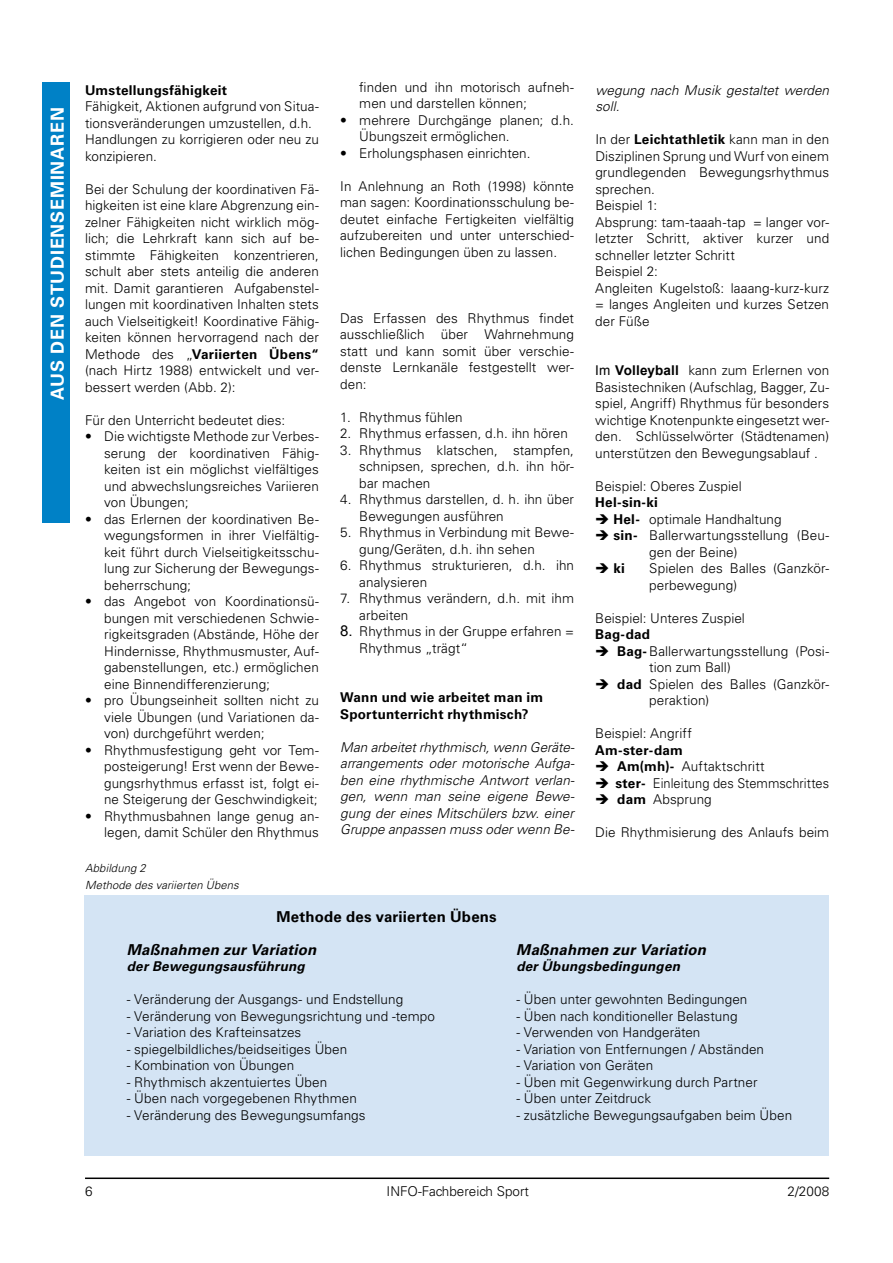
<style>
.page{position:relative;width:893px;height:1263px;background:#fff}
.page>*{position:absolute;margin:0;border:0;box-sizing:border-box;transform-origin:0 0}
.t1{font:700 18px "Univers LT Std";letter-spacing:.04em;color:#fff}
.t2{font:italic 700 15px "Univers LT Std";letter-spacing:.01em;color:#000}
.t3{font:700 15px "Univers LT Std";letter-spacing:.015em;color:#000}
.t4{font:300 13.5px/16.5px "Univers LT Std";letter-spacing:.005em;color:#000}
.t5{font:italic 300 13.5px/16.5px "Univers LT Std";letter-spacing:.005em;color:#000;text-align:justify}
.t6{font:700 13.5px/16.5px "Univers LT Std";letter-spacing:.015em;color:#000}
.t7{font:italic 700 13.5px "Univers LT Std";letter-spacing:.015em;color:#000}
.t8{font:300 13.5px "Univers LT Std";letter-spacing:.005em;color:#000;scale:.95 1}
.t9{font:italic 300 11.25px/16.5px "Univers LT Std";letter-spacing:.01em;color:#000}
.s1{font-weight:700}
.s2{font-family:"Arial";font-weight:400;font-size:15px}
.s3{font-family:"Arial";font-weight:400}
.s4{font-family:"Arial";font-weight:700}
</style>
<div class="page">
<hr style="left:85px;top:1177px;width:744px;height:2px;background:#000">
<div style="left:42px;top:82px;width:28px;height:440px;background:#0081c6"></div>
<div style="left:84px;top:895px;width:745px;height:261px;background:#d4e4f4"></div>
<h1 class="t1" style="left:47px;top:400px;width:294px;rotate:-90deg">AUS DEN STUDIENSEMINAREN</h1>
<p class="t6" style="left:85px;top:82px;width:144px">Umstellungsfähigkeit</p>
<p class="t4" style="left:85px;top:98px;width:235px">Fähigkeit, Aktionen aufgrund von Situa&shy;tionsveränderungen umzustellen, d.h.<br>Handlungen zu korrigieren oder neu zu konzipieren.</p>
<p class="t4" style="left:85px;top:181px;width:235px;text-align:justify">Bei der Schulung der koordinativen Fä&shy;higkeiten ist eine klare Abgrenzung ein&shy;zelner Fähigkeiten nicht wirklich mög&shy;lich; die Lehrkraft kann sich auf be&shy;stimmte Fähigkeiten konzentrieren, schult aber stets anteilig die anderen mit. Damit garantieren Aufgabenstel&shy;lungen mit koordinativen Inhalten stets auch Vielseitigkeit! Koordinative Fähig&shy;keiten können hervorragend nach der Methode des „<span class="s1">Variierten Übens“ </span>(nach Hirtz 1988) entwickelt und ver&shy;bessert werden (Abb. 2):</p>
<p class="t4" style="left:85px;top:412px;width:202px">Für den Unterricht bedeutet dies:</p>
<p class="t4" style="left:104px;top:428px;width:216px;text-align:justify;text-indent:-19px">• Die wichtigste Methode zur Verbes&shy;serung der koordinativen Fähig&shy;keiten ist ein möglichst vielfältiges und abwechslungsreiches Variieren von Übungen;</p>
<p class="t4" style="left:104px;top:511px;width:216px;text-align:justify;text-indent:-19px">• das Erlernen der koordinativen Be&shy;wegungsformen in ihrer Vielfältig&shy;keit führt durch Vielseitigkeitsschu&shy;lung zur Sicherung der Bewegungs&shy;beherrschung;</p>
<p class="t4" style="left:104px;top:593px;width:216px;text-align:justify;text-indent:-19px">• das Angebot von Koordinationsü&shy;bungen mit verschiedenen Schwie&shy;rigkeitsgraden (Abstände, Höhe der Hindernisse, Rhythmusmuster, Auf&shy;gabenstellungen, etc.) ermöglichen eine Binnendifferenzierung;</p>
<p class="t4" style="left:104px;top:692px;width:216px;text-align:justify;text-indent:-19px">• pro Übungseinheit sollten nicht zu viele Übungen (und Variationen da&shy;von) durchgeführt werden;</p>
<p class="t4" style="left:104px;top:742px;width:216px;text-align:justify;text-indent:-19px">• Rhythmusfestigung geht vor Tem&shy;posteigerung! Erst wenn der Bewe&shy;gungsrhythmus erfasst ist, folgt ei&shy;ne Steigerung der Geschwindigkeit;</p>
<p class="t4" style="left:85px;top:808px;width:235px;text-align:right">• Rhythmusbahnen lange genug an&shy;legen, damit Schüler den Rhythmus</p>
<p class="t9" style="left:85px;top:860px;width:155px">Abbildung 2<br>Methode des variierten Übens</p>
<p class="t4" style="left:359px;top:79px;width:216px">finden und ihn motorisch aufneh&shy;men und darstellen können;</p>
<p class="t4" style="left:359px;top:112px;width:216px;text-indent:-19px">• mehrere Durchgänge planen; d.h.<br>Übungszeit ermöglichen.</p>
<p class="t4" style="left:340px;top:145px;width:192px">• Erholungsphasen einrichten.</p>
<p class="t4" style="left:340px;top:178px;width:235px;text-align:justify">In Anlehnung an Roth (1998) könnte man sagen: Koordinationsschulung be&shy;deutet einfache Fertigkeiten vielfältig aufzubereiten und unter unterschied&shy;lichen Bedingungen üben zu lassen.</p>
<p class="t4" style="left:340px;top:310px;width:235px;text-align:justify">Das Erfassen des Rhythmus findet ausschließlich über Wahrnehmung statt und kann somit über verschie&shy;denste Lernkanäle festgestellt wer&shy;den:</p>
<p class="t4" style="left:340px;top:409px;width:124px">1. Rhythmus fühlen</p>
<p class="t4" style="left:340px;top:425px;width:229px">2. Rhythmus erfassen, d.h. ihn hören</p>
<p class="t4" style="left:359px;top:442px;width:216px;text-align:justify;text-indent:-19px">3. Rhythmus klatschen, stampfen, schnipsen, sprechen, d.h. ihn hör&shy;bar machen</p>
<p class="t4" style="left:359px;top:491px;width:216px;text-indent:-19px">4. Rhythmus darstellen, d. h. ihn über<br>Bewegungen ausführen</p>
<p class="t4" style="left:359px;top:524px;width:216px;text-indent:-19px">5. Rhythmus in Verbindung mit Bewe&shy;gung/Geräten, d.h. ihn sehen</p>
<p class="t4" style="left:359px;top:557px;width:216px;text-indent:-19px">6. Rhythmus strukturieren, d.h. ihn analysieren</p>
<p class="t4" style="left:359px;top:590px;width:216px;text-indent:-19px">7. Rhythmus verändern, d.h. mit ihm arbeiten</p>
<p class="t4" style="left:359px;top:623px;width:216px;text-indent:-19px"><span class="s2">8.</span> Rhythmus in der Gruppe erfahren =<br>Rhythmus „trägt“</p>
<p class="t6" style="left:340px;top:689px;width:205px">Wann und wie arbeitet man im<br>Sportunterricht rhythmisch?</p>
<p class="t5" style="left:340px;top:739px;width:236px">Man arbeitet rhythmisch, wenn Geräte&shy;arrangements oder motorische Aufga&shy;ben eine rhythmische Antwort verlan&shy;gen, wenn man seine eigene Bewe&shy;gung der eines Mitschülers bzw. einer Gruppe anpassen muss oder wenn Be-</p>
<p class="t5" style="left:595px;top:82px;width:235px">wegung nach Musik gestaltet werden soll.</p>
<p class="t4" style="left:595px;top:131px;width:235px">In der <span class="s1">Leichtathletik</span> kann man in den<br>Disziplinen Sprung und Wurf von einem grundlegenden Bewegungsrhythmus sprechen.<br>Beispiel 1:<br>Absprung: tam-taaah-tap = langer vor&shy;letzter Schritt, aktiver kurzer und schneller letzter Schritt<br>Beispiel 2:<br>Angleiten Kugelstoß: laaang-kurz-kurz = langes Angleiten und kurzes Setzen der Füße</p>
<p class="t4" style="left:595px;top:362px;width:235px;text-align:justify"><span class="s3">Im</span> <span class="s4">Volleyball</span> kann zum Erlernen von Basistechniken (Aufschlag, Bagger, Zu&shy;spiel, Angriff) Rhythmus für besonders wichtige Knotenpunkte eingesetzt wer&shy;den. Schlüsselwörter (Städtenamen) unterstützen den Bewegungsablauf .</p>
<p class="t4" style="left:595px;top:478px;width:148px">Beispiel: Oberes Zuspiel</p>
<p class="t6" style="left:595px;top:494px;width:64px">Hel-sin-ki</p>
<p class="t4" style="left:595px;top:511px;width:188px">➔ <span class="s1">Hel-</span> optimale Handhaltung</p>
<p class="t4" style="left:649px;top:527px;width:181px;text-indent:-54px">➔ <span class="s1">sin-</span> Ballerwartungsstellung (Beu&shy;gen der Beine)</p>
<p class="t6" style="left:595px;top:560px;width:31px">➔ ki</p>
<p class="t4" style="left:649px;top:560px;width:181px">Spielen des Balles (Ganzkör&shy;perbewegung)</p>
<p class="t4" style="left:595px;top:610px;width:151px">Beispiel: Unteres Zuspiel</p>
<p class="t6" style="left:595px;top:626px;width:56px">Bag-dad</p>
<p class="t4" style="left:649px;top:643px;width:181px;text-indent:-54px">➔ <span class="s1">Bag-</span> Ballerwartungsstellung (Posi&shy;tion zum Ball)</p>
<p class="t4" style="left:649px;top:676px;width:181px;text-indent:-54px">➔ <span class="s1">dad</span> Spielen des Balles (Ganzkör&shy;peraktion)</p>
<p class="t4" style="left:595px;top:725px;width:98px">Beispiel: Angriff</p>
<p class="t6" style="left:595px;top:742px;width:89px">Am-ster-dam</p>
<p class="t4" style="left:595px;top:758px;width:171px">➔ <span class="s1">Am(mh)-</span> Auftaktschritt</p>
<p class="t8" style="left:595px;top:775px;width:248px">➔ <span class="s1">ster-</span> Einleitung des Stemmschrittes</p>
<p class="t4" style="left:595px;top:791px;width:118px">➔ <span class="s1">dam</span> Absprung</p>
<p class="t4" style="left:595px;top:824px;width:235px">Die Rhythmisierung des Anlaufs beim</p>
<p class="t3" style="left:276px;top:907px;width:222px">Methode des variierten Übens</p>
<p class="t2" style="left:127px;top:940px;width:191px">Maßnahmen zur Variation</p>
<p class="t2" style="left:516px;top:940px;width:191px">Maßnahmen zur Variation</p>
<p class="t7" style="left:127px;top:958px;width:179px">der Bewegungsausführung</p>
<p class="t7" style="left:516px;top:958px;width:165px">der Übungsbedingungen</p>
<p class="t4" style="left:127px;top:991px;width:278px">- Veränderung der Ausgangs- und Endstellung</p>
<p class="t4" style="left:516px;top:991px;width:233px">- Üben unter gewohnten Bedingungen</p>
<p class="t4" style="left:127px;top:1007px;width:310px">- Veränderung von Bewegungsrichtung und -tempo</p>
<p class="t4" style="left:516px;top:1007px;width:223px">- Üben nach konditioneller Belastung</p>
<p class="t4" style="left:127px;top:1024px;width:176px">- Variation des Krafteinsatzes</p>
<p class="t4" style="left:516px;top:1024px;width:186px">- Verwenden von Handgeräten</p>
<p class="t4" style="left:127px;top:1040px;width:222px">- spiegelbildliches/beidseitiges Üben</p>
<p class="t4" style="left:516px;top:1040px;width:249px">- Variation von Entfernungen / Abständen</p>
<p class="t4" style="left:127px;top:1057px;width:169px">- Kombination von Übungen</p>
<p class="t4" style="left:516px;top:1057px;width:138px">- Variation von Geräten</p>
<p class="t4" style="left:127px;top:1073px;width:202px">- Rhythmisch akzentuiertes Üben</p>
<p class="t4" style="left:516px;top:1073px;width:243px">- Üben mit Gegenwirkung durch Partner</p>
<p class="t4" style="left:127px;top:1090px;width:232px">- Üben nach vorgegebenen Rhythmen</p>
<p class="t4" style="left:516px;top:1090px;width:136px">- Üben unter Zeitdruck</p>
<p class="t4" style="left:127px;top:1106px;width:240px">- Veränderung des Bewegungsumfangs</p>
<p class="t4" style="left:516px;top:1106px;width:277px">- zusätzliche Bewegungsaufgaben beim Üben</p>
<p class="t4" style="left:85px;top:1183px;width:9px">6</p>
<p class="t4" style="left:387px;top:1183px;width:144px">INFO-Fachbereich Sport</p>
<p class="t4" style="left:788px;top:1183px;width:43px">2/2008</p>
</div>
